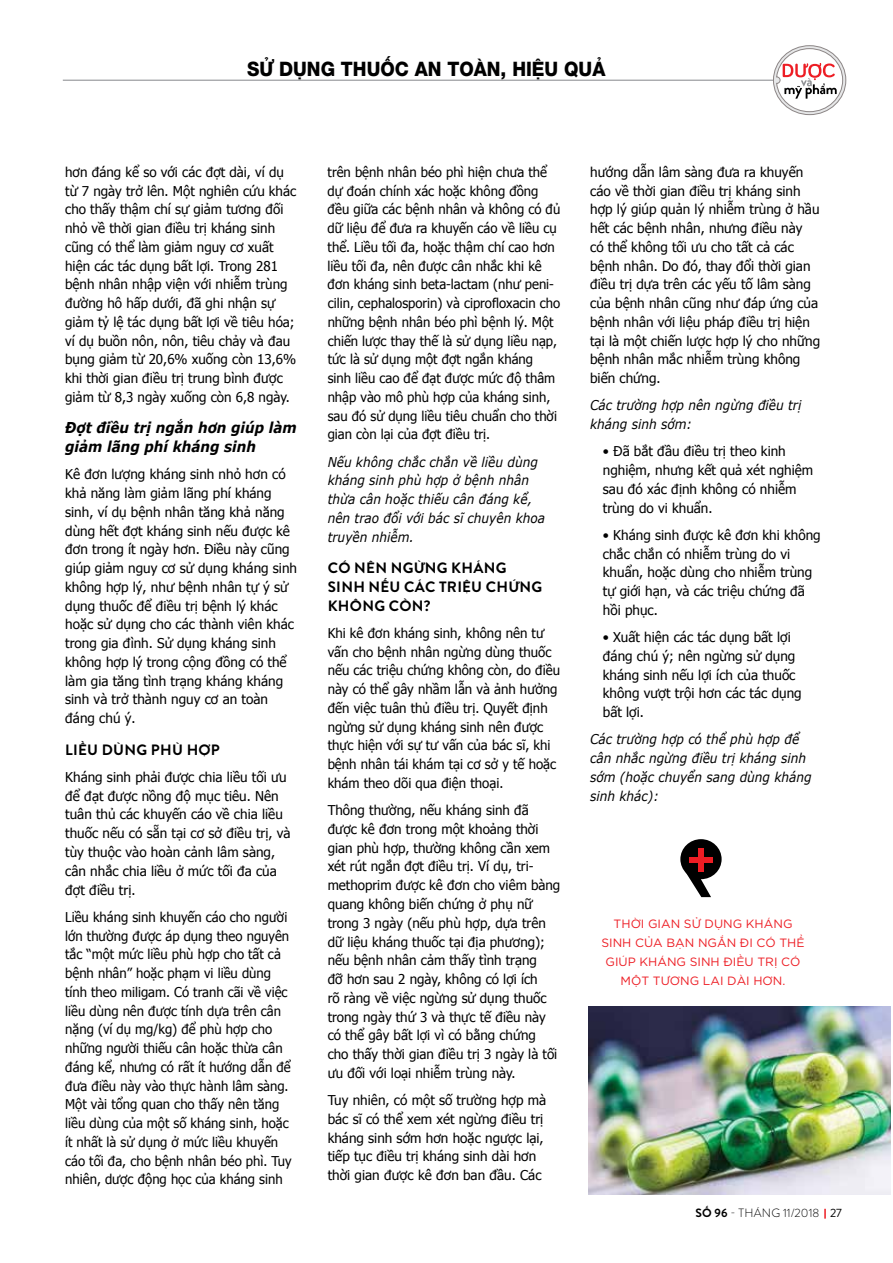
<style>
.page{position:relative;width:893px;height:1263px;background:#fff}
.page>*{position:absolute;margin:0;border:0;box-sizing:border-box;transform-origin:0 0}
.t1{font:500 19.95px "Dep Helvetica";color:#000;scale:.93 1}
.t2{font:700 15px/18.8px "DO Brandon Grotesque";letter-spacing:.02em;color:#000}
.t3{font:italic 700 15px/18.8px "Verdana";color:#000;scale:.9 1}
.t4{font:13.5px/18.8px "Tahoma";color:#000}
.t5{font:italic 13.5px/18.8px "Verdana";color:#000;scale:.9 1}
.t6{font:12px/19.2px "Gotham Vnu";color:#ed1d24;text-align:center}
.t7{font:300 12px "DO Brandon Grotesque";letter-spacing:.01em;color:#000}
.s1{font-weight:700}
.s2{font-weight:400}
</style>
<div class="page">
<svg style="left:824px;top:1209px;width:2px;height:9px"></svg>
<hr style="left:63px;top:80px;width:711px;height:1px;background:#939598">
<svg style="left:773px;top:45px;width:73px;height:70px"></svg>
<svg style="left:776px;top:48px;width:67px;height:64px"></svg>
<div style="left:680px;top:839px;width:42px;height:40px;background:#000;border-radius:50%"></div>
<svg style="left:685px;top:872px;width:26px;height:25px"></svg>
<div style="left:698px;top:848px;width:6px;height:23px;background:#ed1d24"></div>
<div style="left:689px;top:857px;width:24px;height:5px;background:#ed1d24"></div>
<img style="left:588px;top:1006px;width:302px;height:189px">
<h1 class="t1" style="left:247px;top:55px;width:387px">SỬ DỤNG THUỐC AN TOÀN, HIỆU QUẢ</h1>
<p class="t4" style="left:65px;top:162px;width:233px">hơn đáng kể so với các đợt dài, ví dụ từ 7 ngày trở lên. Một nghiên cứu khác cho thấy thậm chí sự giảm tương đối nhỏ về thời gian điều trị kháng sinh cũng có thể làm giảm nguy cơ xuất hiện các tác dụng bất lợi. Trong 281 bệnh nhân nhập viện với nhiễm trùng đường hô hấp dưới, đã ghi nhận sự giảm tỷ lệ tác dụng bất lợi về tiêu hóa; ví dụ buồn nôn, nôn, tiêu chảy và đau bụng giảm từ 20,6% xuống còn 13,6% khi thời gian điều trị trung bình được giảm từ 8,3 ngày xuống còn 6,8 ngày.</p>
<p class="t3" style="left:65px;top:418px;width:259px">Đợt điều trị ngắn hơn giúp làm giảm lãng phí kháng sinh</p>
<p class="t4" style="left:65px;top:464px;width:233px">Kê đơn lượng kháng sinh nhỏ hơn có khả năng làm giảm lãng phí kháng sinh, ví dụ bệnh nhân tăng khả năng dùng hết đợt kháng sinh nếu được kê đơn trong ít ngày hơn. Điều này cũng giúp giảm nguy cơ sử dụng kháng sinh không hợp lý, như bệnh nhân tự ý sử dụng thuốc để điều trị bệnh lý khác hoặc sử dụng cho các thành viên khác trong gia đình. Sử dụng kháng sinh không hợp lý trong cộng đồng có thể làm gia tăng tình trạng kháng kháng sinh và trở thành nguy cơ an toàn đáng chú ý.</p>
<p class="t2" style="left:65px;top:740px;width:156px">LIỀU DÙNG PHÙ HỢP</p>
<p class="t4" style="left:65px;top:767px;width:227px">Kháng sinh phải được chia liều tối ưu để đạt được nồng độ mục tiêu. Nên tuân thủ các khuyến cáo về chia liều thuốc nếu có sẵn tại cơ sở điều trị, và tùy thuộc vào hoàn cảnh lâm sàng, cân nhắc chia liều ở mức tối đa của đợt điều trị.</p>
<p class="t4" style="left:65px;top:907px;width:228px">Liều kháng sinh khuyến cáo cho người lớn thường được áp dụng theo nguyên tắc “một mức liều phù hợp cho tất cả bệnh nhân” hoặc phạm vi liều dùng tính theo miligam. Có tranh cãi về việc liều dùng nên được tính dựa trên cân nặng (ví dụ mg/kg) để phù hợp cho những người thiếu cân hoặc thừa cân đáng kể, nhưng có rất ít hướng dẫn để đưa điều này vào thực hành lâm sàng.<br>Một vài tổng quan cho thấy nên tăng liều dùng của một số kháng sinh, hoặc ít nhất là sử dụng ở mức liều khuyến cáo tối đa, cho bệnh nhân béo phì. Tuy nhiên, dược động học của kháng sinh</p>
<p class="t4" style="left:328px;top:162px;width:234px">trên bệnh nhân béo phì hiện chưa thể dự đoán chính xác hoặc không đồng đều giữa các bệnh nhân và không có đủ dữ liệu để đưa ra khuyến cáo về liều cụ thể. Liều tối đa, hoặc thậm chí cao hơn liều tối đa, nên được cân nhắc khi kê đơn kháng sinh beta-lactam (như peni&shy;cilin, cephalosporin) và ciprofloxacin cho những bệnh nhân béo phì bệnh lý. Một chiến lược thay thế là sử dụng liều nạp, tức là sử dụng một đợt ngắn kháng<br>sinh liều cao để đạt được mức độ thâm nhập vào mô phù hợp của kháng sinh, sau đó sử dụng liều tiêu chuẩn cho thời gian còn lại của đợt điều trị.</p>
<p class="t5" style="left:328px;top:452px;width:243px">Nếu không chắc chắn về liều dùng kháng sinh phù hợp ở bệnh nhân thừa cân hoặc thiếu cân đáng kể, nên trao đổi với bác sĩ chuyên khoa truyền nhiễm.</p>
<p class="t2" style="left:328px;top:559px;width:216px">CÓ NÊN NGỪNG KHÁNG<br>SINH NẾU CÁC TRIỆU CHỨNG<br>KHÔNG CÒN?</p>
<p class="t4" style="left:328px;top:623px;width:234px">Khi kê đơn kháng sinh, không nên tư vấn cho bệnh nhân ngừng dùng thuốc nếu các triệu chứng không còn, do điều này có thể gây nhầm lẫn và ảnh hưởng đến việc tuân thủ điều trị. Quyết định ngừng sử dụng kháng sinh nên được thực hiện với sự tư vấn của bác sĩ, khi bệnh nhân tái khám tại cơ sở y tế hoặc khám theo dõi qua điện thoại.</p>
<p class="t4" style="left:328px;top:800px;width:234px">Thông thường, nếu kháng sinh đã được kê đơn trong một khoảng thời gian phù hợp, thường không cần xem xét rút ngắn đợt điều trị. Ví dụ, tri&shy;methoprim được kê đơn cho viêm bàng quang không biến chứng ở phụ nữ trong 3 ngày (nếu phù hợp, dựa trên dữ liệu kháng thuốc tại địa phương); nếu bệnh nhân cảm thấy tình trạng<br>đỡ hơn sau 2 ngày, không có lợi ích<br>rõ ràng về việc ngừng sử dụng thuốc trong ngày thứ 3 và thực tế điều này có thể gây bất lợi vì có bằng chứng<br>cho thấy thời gian điều trị 3 ngày là tối ưu đối với loại nhiễm trùng này.</p>
<p class="t4" style="left:328px;top:1090px;width:220px">Tuy nhiên, có một số trường hợp mà bác sĩ có thể xem xét ngừng điều trị kháng sinh sớm hơn hoặc ngược lại, tiếp tục điều trị kháng sinh dài hơn thời gian được kê đơn ban đầu. Các</p>
<p class="t4" style="left:590px;top:162px;width:232px">hướng dẫn lâm sàng đưa ra khuyến cáo về thời gian điều trị kháng sinh hợp lý giúp quản lý nhiễm trùng ở hầu hết các bệnh nhân, nhưng điều này<br>có thể không tối ưu cho tất cả các bệnh nhân. Do đó, thay đổi thời gian điều trị dựa trên các yếu tố lâm sàng của bệnh nhân cũng như đáp ứng của bệnh nhân với liệu pháp điều trị hiện tại là một chiến lược hợp lý cho những bệnh nhân mắc nhiễm trùng không biến chứng.</p>
<p class="t5" style="left:590px;top:396px;width:236px">Các trường hợp nên ngừng điều trị kháng sinh sớm:</p>
<p class="t4" style="left:603px;top:441px;width:212px">• Đã bắt đầu điều trị theo kinh nghiệm, nhưng kết quả xét nghiệm sau đó xác định không có nhiễm trùng do vi khuẩn.</p>
<p class="t4" style="left:603px;top:525px;width:219px">• Kháng sinh được kê đơn khi không chắc chắn có nhiễm trùng do vi khuẩn, hoặc dùng cho nhiễm trùng tự giới hạn, và các triệu chứng đã hồi phục.</p>
<p class="t4" style="left:603px;top:627px;width:200px">• Xuất hiện các tác dụng bất lợi đáng chú ý; nên ngừng sử dụng kháng sinh nếu lợi ích của thuốc không vượt trội hơn các tác dụng bất lợi.</p>
<p class="t5" style="left:590px;top:730px;width:248px">Các trường hợp có thể phù hợp để cân nhắc ngừng điều trị kháng sinh sớm (hoặc chuyển sang dùng kháng sinh khác):</p>
<p class="t6" style="left:601px;top:913px;width:205px">THỜI GIAN SỬ DỤNG KHÁNG<br>SIN H CỦA BẠN NGẮN ĐI CÓ THỂ<br>GIÚP KHÁNG SIN H ĐIỀU TRỊ CÓ<br>MỘT TƯƠN G LAI DÀI HƠN .</p>
<p class="t7" style="left:696px;top:1205px;width:148px"><span class="s1">SỐ 96</span> - tháng 11/2018 <span class="s2">27</span></p>
</div>
